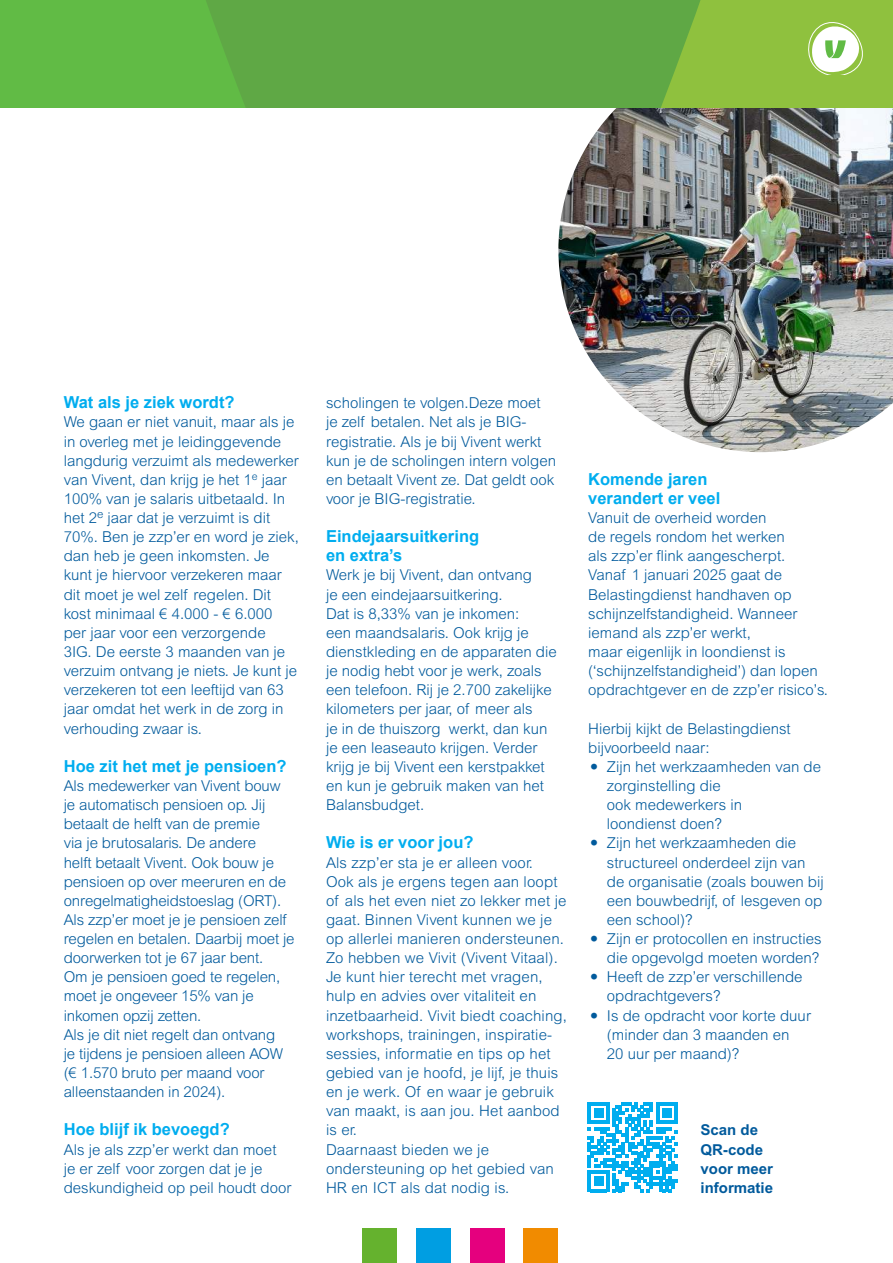
<style>
.page{position:relative;width:893px;height:1263px;background:#fff}
.page>*{position:absolute;margin:0;border:0;box-sizing:border-box;transform-origin:0 0}
.t1{font:700 16.5px/19.2px "Arial";color:#00adef}
.t2{font:300 15px/19.2px "Arial MT Std";color:#005a9c}
.t3{font:700 15px/19.2px "Arial MT Std";color:#005a9c}
.s1{font-size:24px}
</style>
<div class="page">
<img style="left:558px;top:108px;width:335px;height:344px">
<svg style="left:0;top:0;width:893px;height:108px;background:#69b243"></svg>
<svg style="left:805px;top:21px;width:60px;height:53px"></svg>
<svg style="left:588px;top:1102px;width:90px;height:90px"></svg>
<div style="left:363px;top:1229px;width:34px;height:34px;background:#65b22e"></div>
<div style="left:416px;top:1229px;width:35px;height:34px;background:#009ee2"></div>
<div style="left:470px;top:1229px;width:34px;height:34px;background:#e5007e"></div>
<div style="left:524px;top:1229px;width:34px;height:34px;background:#f18b00"></div>
<p class="t1" style="left:64px;top:394px;width:172px">Wat als je ziek wordt?</p>
<p class="t2" style="left:64px;top:414px;width:237px">We gaan er niet vanuit, maar als je in overleg met je leidinggevende langdurig verzuimt als medewerker van Vivent, dan krijg je het 1<sup>e</sup> jaar<br>100% van je salaris uitbetaald. In het 2<sup>e</sup> jaar dat je verzuimt is dit<br>70%. Ben je zzp’er en word je ziek, dan heb je geen inkomsten. Je kunt je hiervoor verzekeren maar dit moet je wel zelf regelen. Dit kost minimaal € 4.000 - € 6.000 per jaar voor een verzorgende<br>3IG. De eerste 3 maanden van je verzuim ontvang je niets. Je kunt je verzekeren tot een leeftijd van 63 jaar omdat het werk in de zorg in verhouding zwaar is.</p>
<p class="t1" style="left:64px;top:758px;width:224px">Hoe zit het met je pensioen?</p>
<p class="t2" style="left:64px;top:777px;width:232px">Als medewerker van Vivent bouw je automatisch pensioen op. Jij betaalt de helft van de premie<br>via je brutosalaris. De andere<br>helft betaalt Vivent. Ook bouw je pensioen op over meeruren en de onregelmatigheidstoeslag (ORT).<br>Als zzp’er moet je je pensioen zelf regelen en betalen. Daarbij moet je doorwerken tot je 67 jaar bent.<br>Om je pensioen goed te regelen, moet je ongeveer 15% van je inkomen opzij zetten.<br>Als je dit niet regelt dan ontvang<br>je tijdens je pensioen alleen AOW (€ 1.570 bruto per maand voor alleenstaanden in 2024).</p>
<p class="t1" style="left:64px;top:1121px;width:167px">Hoe blijf ik bevoegd?</p>
<p class="t2" style="left:64px;top:1141px;width:229px">Als je als zzp’er werkt dan moet je er zelf voor zorgen dat je je deskundigheid op peil houdt door</p>
<p class="t2" style="left:326px;top:395px;width:232px">scholingen te volgen.Deze moet je zelf betalen. Net als je BIG&shy;registratie. Als je bij Vivent werkt kun je de scholingen intern volgen en betaalt Vivent ze. Dat geldt ook voor je BIG-registratie.</p>
<p class="t1" style="left:326px;top:528px;width:155px">Eindejaarsuitkering en extra’s</p>
<p class="t2" style="left:326px;top:567px;width:232px">Werk je bij Vivent, dan ontvang<br>je een eindejaarsuitkering.<br>Dat is 8,33% van je inkomen:<br>een maandsalaris. Ook krijg je dienstkleding en de apparaten die je nodig hebt voor je werk, zoals een telefoon. Rij je 2.700 zakelijke kilometers per jaar, of meer als<br>je in de thuiszorg werkt, dan kun je een leaseauto krijgen. Verder krijg je bij Vivent een kerstpakket en kun je gebruik maken van het<br>Balansbudget.</p>
<p class="t1" style="left:326px;top:834px;width:149px">Wie is er voor jou?</p>
<p class="t2" style="left:326px;top:854px;width:242px">Als zzp’er sta je er alleen voor.<br>Ook als je ergens tegen aan loopt of als het even niet zo lekker met je gaat. Binnen Vivent kunnen we je op allerlei manieren ondersteunen.<br>Zo hebben we Vivit (Vivent Vitaal).<br>Je kunt hier terecht met vragen, hulp en advies over vitaliteit en inzetbaarheid. Vivit biedt coaching, workshops, trainingen, inspiratie&shy;sessies, informatie en tips op het gebied van je hoofd, je lijf, je thuis en je werk. Of en waar je gebruik van maakt, is aan jou. Het aanbod is er.<br>Daarnaast bieden we je ondersteuning op het gebied van<br>HR en ICT als dat nodig is.</p>
<p class="t1" style="left:588px;top:471px;width:134px">Komende jaren verandert er veel</p>
<p class="t2" style="left:588px;top:510px;width:241px">Vanuit de overheid worden<br>de regels rondom het werken<br>als zzp’er flink aangescherpt.<br>Vanaf 1 januari 2025 gaat de<br>Belastingdienst handhaven op schijnzelfstandigheid. Wanneer iemand als zzp’er werkt,<br>maar eigenlijk in loondienst is (‘schijnzelfstandigheid’) dan lopen opdrachtgever en de zzp’er risico’s.</p>
<p class="t2" style="left:588px;top:720px;width:204px">Hierbij kijkt de Belastingdienst bijvoorbeeld naar:</p>
<p class="t2" style="left:607px;top:758px;width:216px;text-indent:-19px"><span class="s1">•</span> Zijn het werkzaamheden van de zorginstelling die<br>ook medewerkers in<br>loondienst doen?</p>
<p class="t2" style="left:607px;top:835px;width:218px;text-indent:-19px"><span class="s1">•</span> Zijn het werkzaamheden die structureel onderdeel zijn van de organisatie (zoals bouwen bij een bouwbedrijf, of lesgeven op een school)?</p>
<p class="t2" style="left:588px;top:930px;width:235px;text-align:right"><span class="s1">•</span> Zijn er protocollen en instructies die opgevolgd moeten worden?</p>
<p class="t2" style="left:607px;top:969px;width:197px;text-indent:-19px"><span class="s1">•</span> Heeft de zzp’er verschillende opdrachtgevers?</p>
<p class="t2" style="left:607px;top:1007px;width:206px;text-indent:-19px"><span class="s1">•</span> Is de opdracht voor korte duur (minder dan 3 maanden en<br>20 uur per maand)?</p>
<p class="t3" style="left:700px;top:1121px;width:74px">Scan de<br>QR-code voor meer informatie</p>
</div>
